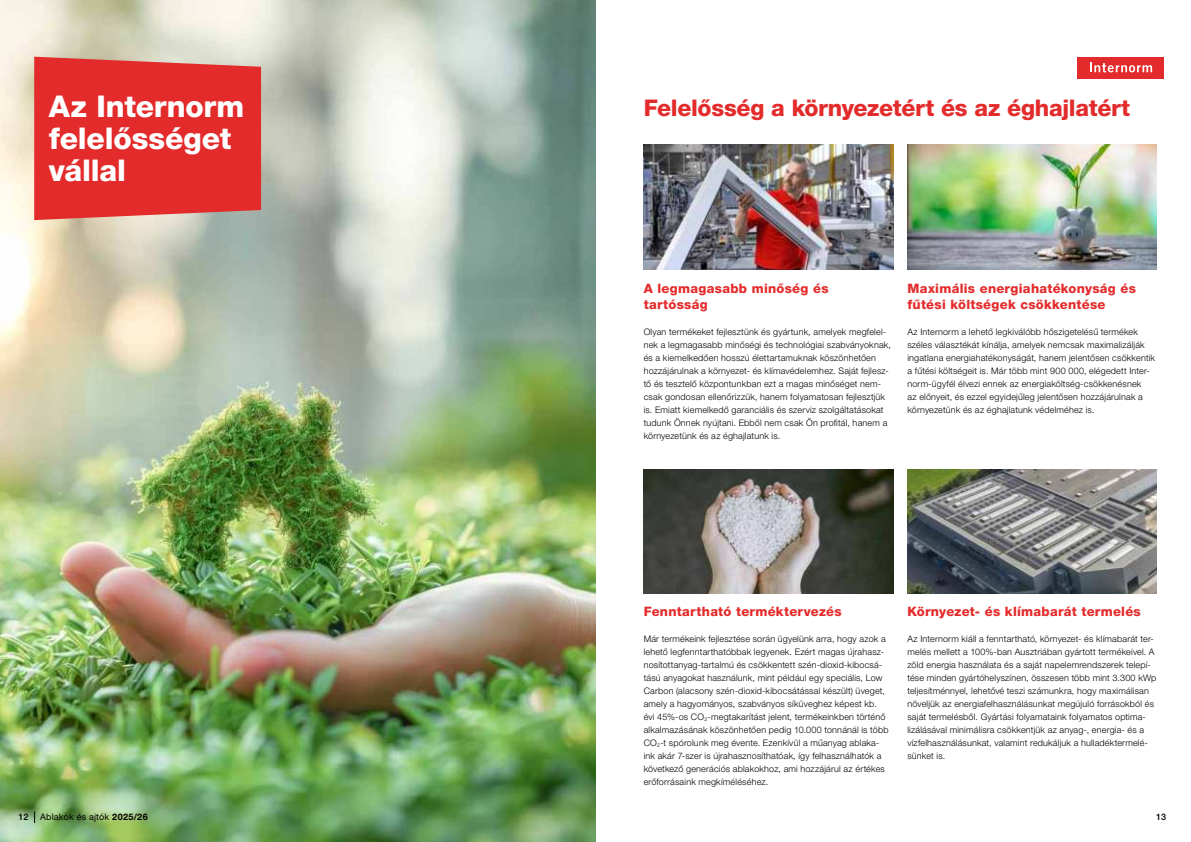
<style>
.page{position:relative;width:1191px;height:842px;background:#fff}
.page>*{position:absolute;margin:0;border:0;box-sizing:border-box;transform-origin:0 0}
.t1{font:800 30px/32px "Helvetica Neue LT Pro";letter-spacing:-.005em;color:#fff}
.t2{font:800 23px "Helvetica Neue LT Pro";letter-spacing:-.01em;color:#e42b2b}
.t3{font:800 13px/16px "Helvetica Neue LT Pro";letter-spacing:.02em;color:#e42b2b}
.t4{font:300 9px/13px "Helvetica Neue LT Pro";letter-spacing:.02em;color:#000}
.t5{font:9px "Helvetica Neue LT Pro";letter-spacing:.02em;color:#000}
.t6{font:500 9px "Helvetica Neue LT Pro";color:#000}
.s1{font-weight:700}
</style>
<div class="page">
<img style="left:0;top:0;width:595px;height:842px">
<img style="left:643px;top:469px;width:250px;height:125px">
<img style="left:643px;top:145px;width:250px;height:124px">
<img style="left:907px;top:469px;width:250px;height:125px">
<img style="left:907px;top:145px;width:250px;height:124px">
<div style="left:34px;top:57px;width:227px;height:163px;background:#e42b2b"></div>
<svg style="left:34px;top:811px;width:1px;height:12px"></svg>
<div style="left:1077px;top:57px;width:87px;height:21px;background:#e42b2b"></div>
<svg style="left:1090px;top:63px;width:62px;height:9px"></svg>
<h1 class="t1" style="left:49px;top:91px;width:197px">Az Internorm felelősséget vállal</h1>
<h2 class="t2" style="left:643px;top:95px;width:488px">Felelősség a környezetért és az éghajlatért</h2>
<h3 class="t3" style="left:643px;top:281px;width:186px">A legmagasabb minőség és tartósság</h3>
<p class="t4" style="left:643px;top:326px;width:249px">Olyan termékeket fejlesztünk és gyártunk, amelyek megfelel&shy;nek a legmagasabb minőségi és technológiai szabványoknak, és a kiemelkedően hosszú élettartamuknak köszönhetően hozzájárulnak a környezet- és klímavédelemhez. Saját fejlesz&shy;tő és tesztelő központunkban ezt a magas minőséget nem&shy;csak gondosan ellenőrizzük, hanem folyamatosan fejlesztjük is. Emiatt kiemelkedő garanciális és szerviz szolgáltatásokat tudunk Önnek nyújtani. Ebből nem csak Ön profitál, hanem a környezetünk és az éghajlatunk is.</p>
<h3 class="t3" style="left:907px;top:281px;width:230px">Maximális energiahatékonyság és fűtési költségek csökkentése</h3>
<p class="t4" style="left:907px;top:326px;width:249px">Az Internorm a lehető legkiválóbb hőszigetelésű termékek széles választékát kínálja, amelyek nemcsak maximalizálják ingatlana energiahatékonyságát, hanem jelentősen csökkentik a fűtési költségeit is. Már több mint 900 000, elégedett Inter&shy;norm-ügyfél élvezi ennek az energiaköltség-csökkenésnek<br>az előnyeit, és ezzel egyidejűleg jelentősen hozzájárulnak a környezetünk és az éghajlatunk védelméhez is.</p>
<h3 class="t3" style="left:643px;top:603px;width:200px">Fenntartható terméktervezés</h3>
<p class="t4" style="left:643px;top:632px;width:246px">Már termékeink fejlesztése során ügyelünk arra, hogy azok a lehető legfenntarthatóbbak legyenek. Ezért magas újrahasz&shy;nosítottanyag-tartalmú és csökkentett szén-dioxid-kibocsá&shy;tású anyagokat használunk, mint például egy speciális, Low Carbon (alacsony szén-dioxid-kibocsátással készült) üveget, amely a hagyományos, szabványos síküveghez képest kb. évi 45%-os CO<sub>2</sub>-megtakarítást jelent, termékeinkben történő alkalmazásának köszönhetően pedig 10.000 tonnánál is több CO<sub>2</sub>-t spórolunk meg évente. Ezenkívül a műanyag ablaka&shy;ink akár 7-szer is újrahasznosíthatóak, így felhasználhatók a következő generációs ablakokhoz, ami hozzájárul az értékes erőforrásaink megkíméléséhez.</p>
<h3 class="t3" style="left:907px;top:603px;width:235px">Környezet- és klímabarát termelés</h3>
<p class="t4" style="left:907px;top:632px;width:250px">Az Internorm kiáll a fenntartható, környezet- és klímabarát ter&shy;melés mellett a 100%-ban Ausztriában gyártott termékeivel. A zöld energia használata és a saját napelemrendszerek telepí&shy;tése minden gyártóhelyszínen, összesen több mint 3.300 kWp teljesítménnyel, lehetővé teszi számunkra, hogy maximálisan növeljük az energiafelhasználásunkat megújuló forrásokból és saját termelésből. Gyártási folyamataink folyamatos optima&shy;lizálásával minimálisra csökkentjük az anyag-, energia- és a vízfelhasználásunkat, valamint redukáljuk a hulladéktermelé&shy;sünket is.</p>
<p class="t6" style="left:18px;top:812px;width:12px">12</p>
<p class="t5" style="left:40px;top:813px;width:109px">Ablakok és ajtók <span class="s1">2025/26</span></p>
<p class="t6" style="left:1156px;top:812px;width:12px">13</p>
</div>
